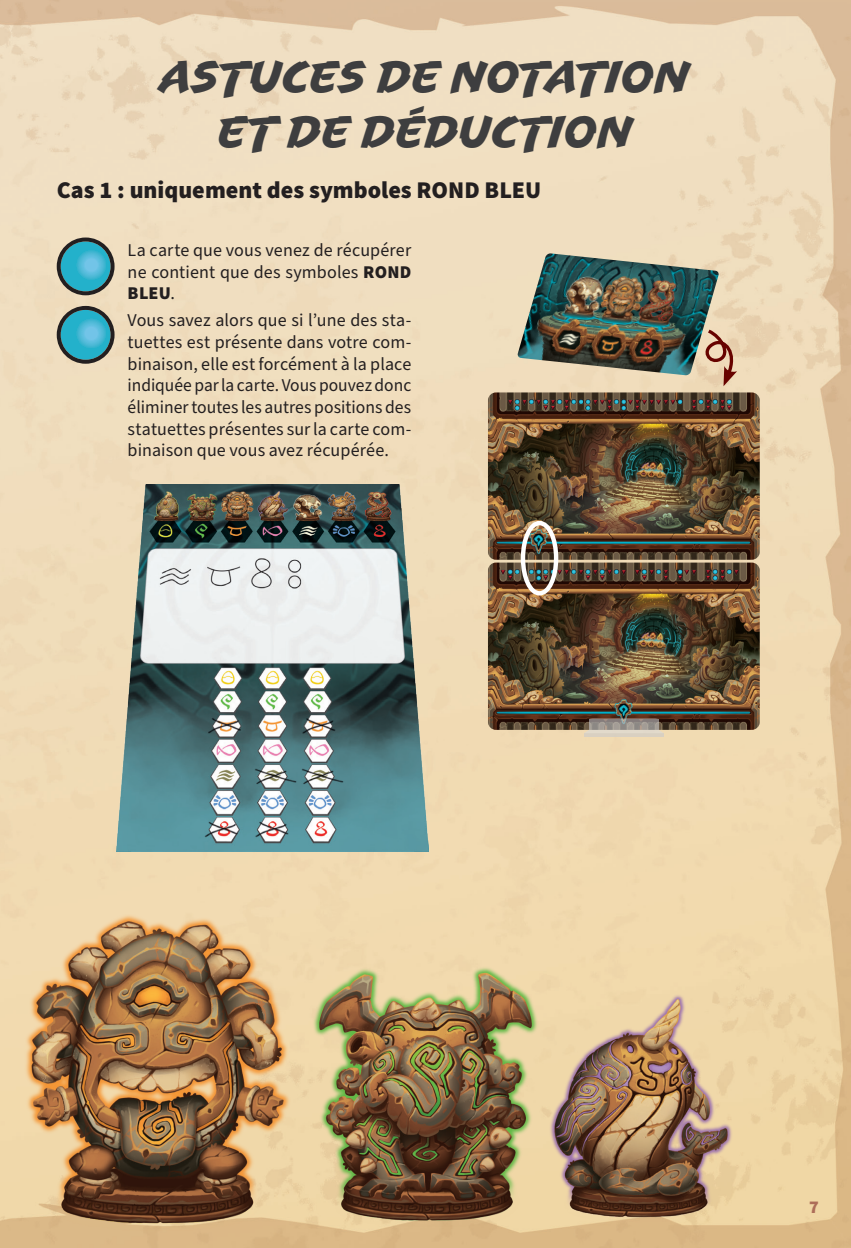
<style>
.page{position:relative;width:851px;height:1248px;background:#fff}
.page>*{position:absolute;margin:0;border:0;box-sizing:border-box;transform-origin:0 0}
.t1{font:46px/55.2px "Uppercut Angle";color:#3e3e3f;text-align:center}
.t2{font:900 24px "Source Sans Pro";color:#231f20}
.t3{font:18px/21.6px "Source Sans Pro";letter-spacing:.005em;color:#231f20;text-align:justify}
.t4{font:900 18px "Source Sans Pro";color:#ad6d59}
.s1{font-weight:900}
</style>
<div class="page">
<img style="left:0;top:0;width:850px;height:1247px">
<img style="left:0;top:831px;width:44px;height:30px">
<img style="left:342px;top:896px;width:250px;height:351px">
<img style="left:507px;top:957px;width:264px;height:290px">
<img style="left:0;top:861px;width:342px;height:386px">
<img style="left:488px;top:562px;width:271px;height:167px">
<img style="left:488px;top:392px;width:271px;height:167px">
<img style="left:517px;top:253px;width:201px;height:122px">
<hr style="left:584px;top:733px;width:79px;height:3px;background:#c9cacc">
<svg style="left:584px;top:729px;width:79px;height:4px"></svg>
<svg style="left:588px;top:719px;width:70px;height:10px"></svg>
<svg style="left:589px;top:718px;width:69px;height:1px"></svg>
<div style="left:520px;top:521px;width:38px;height:74px;border:4px solid #fff;border-radius:50%"></div>
<svg style="left:700px;top:327px;width:37px;height:59px;background:#cfab91"></svg>
<svg style="left:57px;top:237px;width:57px;height:58px;background:#599fa9"></svg>
<svg style="left:57px;top:306px;width:57px;height:58px;background:#599fa8"></svg>
<img style="left:116px;top:484px;width:312px;height:367px">
<h1 class="t1" style="left:161px;top:48px;width:531px">ASTUCES DE NOTATION<br>ET DE DÉDUCTION</h1>
<h2 class="t2" style="left:57px;top:173px;width:486px">Cas 1 : uniquement des symboles ROND BLEU</h2>
<p class="t3" style="left:128px;top:240px;width:285px">La carte que vous venez de récupérer ne contient que des symboles <span class="s1">ROND BLEU</span>.</p>
<p class="t3" style="left:128px;top:310px;width:285px">Vous savez alors que si l’une des sta&shy;tuettes est présente dans votre com&shy;binaison, elle est forcément à la place indiquée par la carte. Vous pouvez donc éliminer toutes les autres positions des statuettes présentes sur la carte com&shy;binaison que vous avez récupérée.</p>
<p class="t4" style="left:809px;top:1194px;width:11px">7</p>
</div>
